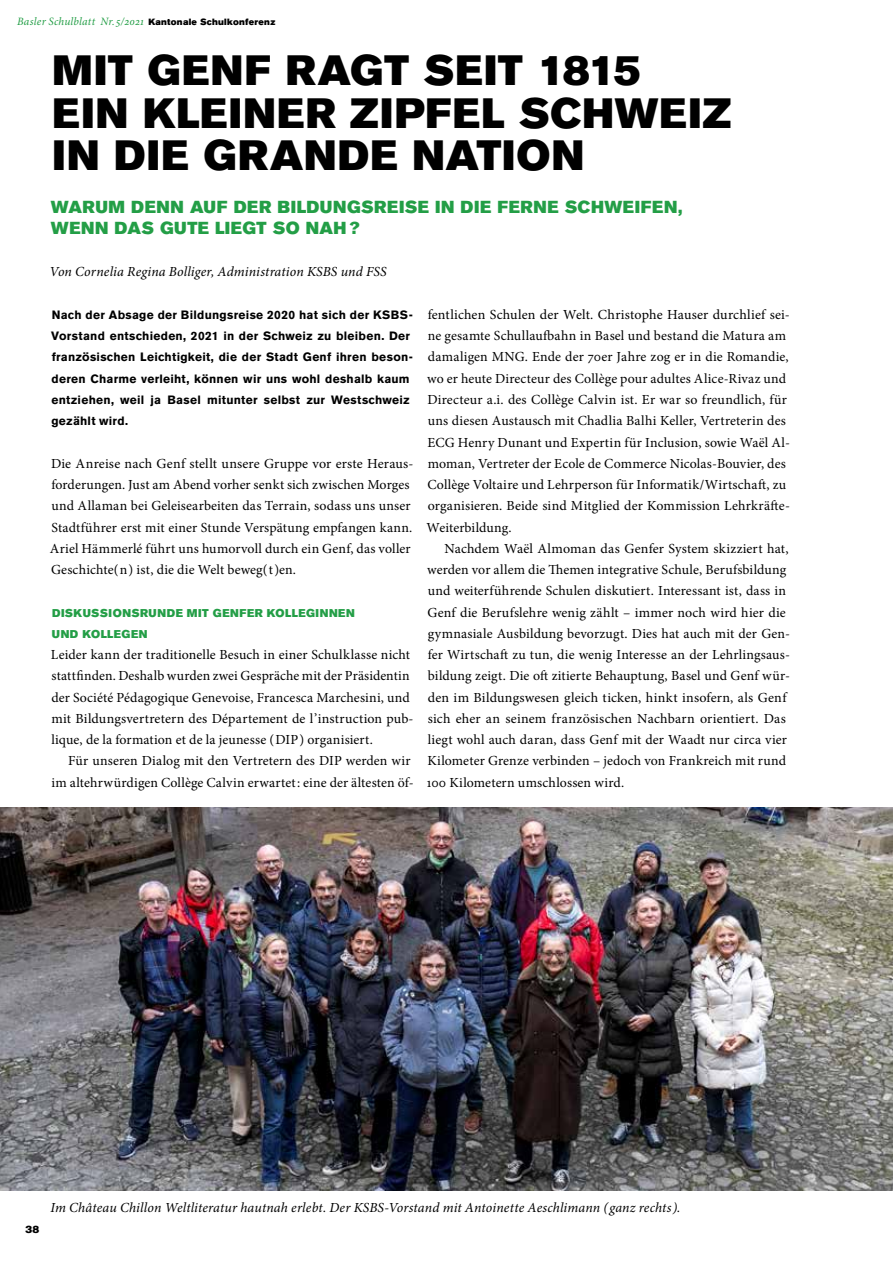
<style>
.page{position:relative;width:893px;height:1263px;background:#fff}
.page>*{position:absolute;margin:0;border:0;box-sizing:border-box;transform-origin:0 0}
.t1{font:42px/42.5px "Akzidenz Grotesk BE Super";letter-spacing:.03em;color:#000}
.t2{font:17.25px/21.3px "Akzidenz Grotesk BE Super";letter-spacing:.03em;color:#239e46}
.t3{font:13.8px/21.3px "Minion Pro";letter-spacing:.01em;color:#000}
.t4{font:italic 13.8px "Minion Pro";letter-spacing:.01em;color:#000}
.t5{font:700 12px/21.3px "Akzidenz Grotesk BE";letter-spacing:.025em;color:#000}
.t6{font:italic 11.25px "Minion Pro";letter-spacing:.015em;color:#239e46}
.t7{font:11.25px/21.3px "Akzidenz Grotesk BE Super";letter-spacing:.045em;color:#239e46}
.t8{font:10.5px "Akzidenz Grotesk BE Super";color:#000}
.s1{font-family:"Akzidenz Grotesk BE Super";font-style:normal;font-size:9px;color:#000}
</style>
<div class="page">
<img style="left:0;top:808px;width:893px;height:383px">
<p class="t6" style="left:17px;top:14px;width:259px">Basler Schulblatt Nr.5/2021 <span class="s1">Kantonale Schulkonferenz</span></p>
<h1 class="t1" style="left:53px;top:50px;width:680px">MIT GENF RAGT SEIT 1815<br>EIN KLEINER ZIPFEL SCHWEIZ<br>IN DIE GRANDE NATION</h1>
<p class="t2" style="left:51px;top:196px;width:633px">WARUM DENN AUF DER BILDUNGSREISE IN DIE FERNE SCHWEIFEN,<br>WENN DAS GUTE LIEGT SO NAH ?</p>
<p class="t4" style="left:50px;top:263px;width:339px">Von Cornelia Regina Bolliger, Administration KSBS und FSS</p>
<p class="t5" style="left:51px;top:304px;width:363px">Nach der Absage der Bildungsreise 2020 hat sich der KSBS-Vorstand entschieden, 2021 in der Schweiz zu bleiben. Der französischen Leichtigkeit, die der Stadt Genf ihren beson&shy;deren Charme verleiht, können wir uns wohl deshalb kaum entziehen, weil ja Basel mitunter selbst zur Westschweiz gezählt wird.</p>
<p class="t3" style="left:50px;top:453px;width:365px">Die Anreise nach Genf stellt unsere Gruppe vor erste Heraus&shy;forderungen. Just am Abend vorher senkt sich zwischen Morges und Allaman bei Geleisearbeiten das Terrain, sodass uns unser Stadtführer erst mit einer Stunde Verspätung empfangen kann.<br>Ariel Hämmerlé führt uns humorvoll durch ein Genf, das voller Geschichte( n ) ist, die die Welt beweg( t )en.</p>
<p class="t7" style="left:52px;top:602px;width:304px">DISKUSSIONSRUNDE MIT GENFER KOLLEGINNEN<br>UND KOLLEGEN</p>
<p class="t3" style="left:51px;top:644px;width:364px">Leider kann der traditionelle Besuch in einer Schulklasse nicht stattfinden. Deshalb wurden zwei Gespräche mit der Präsidentin der Société Pédagogique Genevoise, Francesca Marchesini, und mit Bildungsvertretern des Département de l’instruction pub&shy;lique, de la formation et de la jeunesse ( DIP ) organisiert.</p>
<p class="t3" style="left:51px;top:750px;width:364px;text-align:right">Für unseren Dialog mit den Vertretern des DIP werden wir<br>im altehrwürdigen Collège Calvin erwartet : eine der ältesten öf-</p>
<p class="t3" style="left:427px;top:304px;width:365px">fentlichen Schulen der Welt. Christophe Hauser durchlief sei&shy;ne gesamte Schullaufbahn in Basel und bestand die Matura am damaligen MNG. Ende der 70er Jahre zog er in die Romandie, wo er heute Directeur des Collège pour adultes Alice-Rivaz und Directeur a.i. des Collège Calvin ist. Er war so freundlich, für uns diesen Austausch mit Chadlia Balhi Keller, Vertreterin des ECG Henry Dunant und Expertin für Inclusion, sowie Waël Al&shy;moman, Vertreter der Ecole de Commerce Nicolas-Bouvier, des Collège Voltaire und Lehrperson für Informatik/Wirtschaft, zu organisieren. Beide sind Mitglied der Kommission Lehrkräfte-Weiterbildung.</p>
<p class="t3" style="left:427px;top:538px;width:365px;text-indent:17px">Nachdem Waël Almoman das Genfer System skizziert hat, werden vor allem die Themen integrative Schule, Berufsbildung und weiterführende Schulen diskutiert. Interessant ist, dass in Genf die Berufslehre wenig zählt – immer noch wird hier die gymnasiale Ausbildung bevorzugt. Dies hat auch mit der Gen&shy;fer Wirtschaft zu tun, die wenig Interesse an der Lehrlingsaus&shy;bildung zeigt. Die oft zitierte Behauptung, Basel und Genf wür&shy;den im Bildungswesen gleich ticken, hinkt insofern, als Genf sich eher an seinem französischen Nachbarn orientiert. Das liegt wohl auch daran, dass Genf mit der Waadt nur circa vier Kilometer Grenze verbinden – jedoch von Frankreich mit rund 100 Kilometern umschlossen wird.</p>
<p class="t8" style="left:26px;top:1223px;width:15px">38</p>
<p class="t4" style="left:51px;top:1198px;width:631px">Im Château Chillon Weltliteratur hautnah erlebt. Der KSBS-Vorstand mit Antoinette Aeschlimann ( ganz rechts ).</p>
</div>
